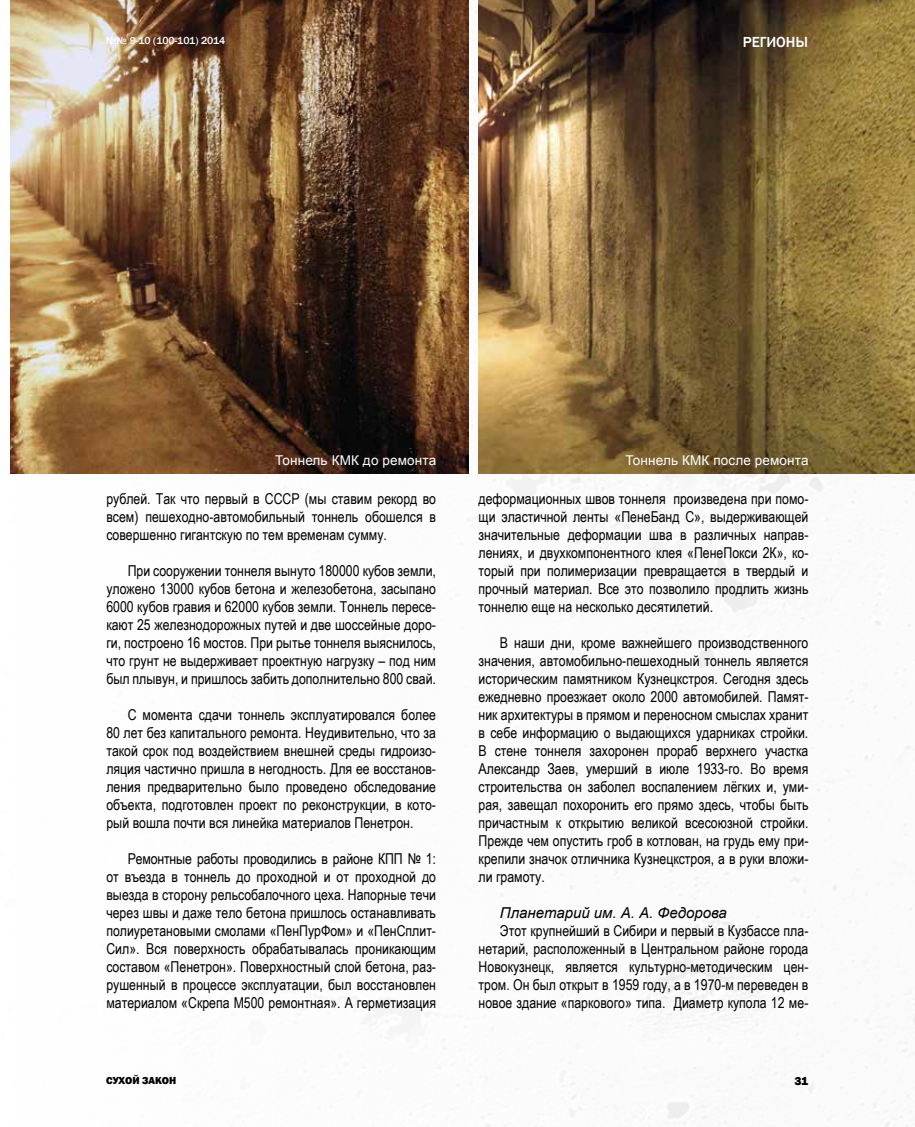
<style>
.page{position:relative;width:915px;height:1127px;background:#fff}
.page>*{position:absolute;margin:0;border:0;box-sizing:border-box;transform-origin:0 0}
.t1{font:15px/18px "Arial Narrow";color:#000;text-align:justify}
.t2{font:italic 15px "Arial";color:#000}
.t3{font:500 15px "Franklin Gothic";color:#fff}
.t4{font:13.5px "Arial";letter-spacing:.01em;color:#fff}
.t5{font:800 12px "Franklin Gothic";color:#000}
.t6{font:500 10.5px "Franklin Gothic";letter-spacing:-.01em;color:#fff}
.t7{font:800 10.5px "Franklin Gothic";color:#000}
</style>
<div class="page">
<img style="left:10px;top:0;width:904px;height:1127px">
<img style="left:11px;top:0;width:457px;height:473px">
<img style="left:478px;top:0;width:436px;height:473px">
<p class="t6" style="left:106px;top:34px;width:121px">№№ 9-10 (100-101) 2014</p>
<p class="t3" style="left:742px;top:33px;width:67px">РЕГИОНЫ</p>
<p class="t4" style="left:275px;top:451px;width:162px">Тоннель КМК до ремонта</p>
<p class="t4" style="left:625px;top:451px;width:184px">Тоннель КМК после ремонта</p>
<p class="t1" style="left:106px;top:489px;width:331px">рублей. Так что первый в СССР (мы ставим рекорд во всем) пешеходно-автомобильный тоннель обошелся в совершенно гигантскую по тем временам сумму.</p>
<p class="t1" style="left:106px;top:561px;width:331px;text-indent:21px">При сооружении тоннеля вынуто 180000 кубов земли, уложено 13000 кубов бетона и железобетона, засыпано 6000 кубов гравия и 62000 кубов земли. Тоннель пересе&shy;кают 25 железнодорожных путей и две шоссейные доро&shy;ги, построено 16 мостов. При рытье тоннеля выяснилось, что грунт не выдерживает проектную нагрузку – под ним был плывун, и пришлось забить дополнительно 800 свай.</p>
<p class="t1" style="left:106px;top:705px;width:331px;text-indent:21px">С момента сдачи тоннель эксплуатировался более 80 лет без капитального ремонта. Неудивительно, что за такой срок под воздействием внешней среды гидроизо&shy;ляция частично пришла в негодность. Для ее восстанов&shy;ления предварительно было проведено обследование объекта, подготовлен проект по реконструкции, в кото&shy;рый вошла почти вся линейка материалов Пенетрон.</p>
<p class="t1" style="left:106px;top:849px;width:331px;text-indent:21px">Ремонтные работы проводились в районе КПП № 1: от въезда в тоннель до проходной и от проходной до выезда в сторону рельсобалочного цеха. Напорные течи через швы и даже тело бетона пришлось останавливать полиуретановыми смолами «ПенПурФом» и «ПенСплит-Сил». Вся поверхность обрабатывалась проникающим составом «Пенетрон». Поверхностный слой бетона, раз&shy;рушенный в процессе эксплуатации, был восстановлен материалом «Скрепа М500 ремонтная». А герметизация</p>
<p class="t1" style="left:478px;top:489px;width:331px">деформационных швов тоннеля произведена при помо&shy;щи эластичной ленты «ПенеБанд С», выдерживающей значительные деформации шва в различных направ&shy;лениях, и двухкомпонентного клея «ПенеПокси 2К», ко&shy;торый при полимеризации превращается в твердый и прочный материал. Все это позволило продлить жизнь тоннелю еще на несколько десятилетий.</p>
<p class="t1" style="left:478px;top:633px;width:331px;text-indent:21px">В наши дни, кроме важнейшего производственного значения, автомобильно-пешеходный тоннель является историческим памятником Кузнецкстроя. Сегодня здесь ежедневно проезжает около 2000 автомобилей. Памят&shy;ник архитектуры в прямом и переносном смыслах хранит в себе информацию о выдающихся ударниках стройки.<br>В стене тоннеля захоронен прораб верхнего участка Александр Заев, умерший в июле 1933-го. Во время строительства он заболел воспалением лёгких и, уми&shy;рая, завещал похоронить его прямо здесь, чтобы быть причастным к открытию великой всесоюзной стройки.<br>Прежде чем опустить гроб в котлован, на грудь ему при&shy;крепили значок отличника Кузнецкстроя, а в руки вложи&shy;ли грамоту.</p>
<p class="t2" style="left:499px;top:903px;width:228px">Планетарий им. А. А. Федорова</p>
<p class="t1" style="left:478px;top:921px;width:331px;text-indent:21px">Этот крупнейший в Сибири и первый в Кузбассе пла&shy;нетарий, расположенный в Центральном районе города Новокузнецк, является культурно-методическим цен&shy;тром. Он был открыт в 1959 году, а в 1970-м переведен в новое здание «паркового» типа. Диаметр купола 12 ме-</p>
<p class="t7" style="left:106px;top:1074px;width:72px">СУХОЙ ЗАКОН</p>
<p class="t5" style="left:794px;top:1073px;width:15px">31</p>
</div>
